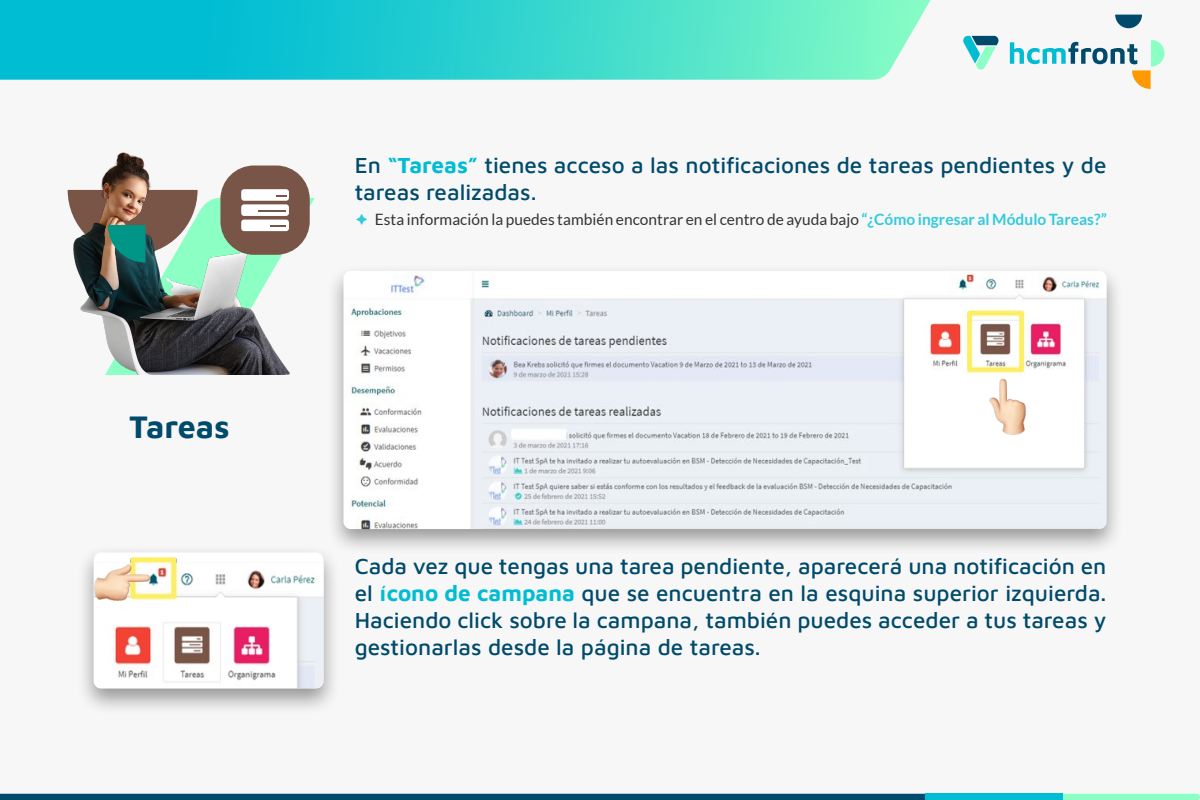
<style>
.page{position:relative;width:1200px;height:800px;background:#f7f7f7}
.page>*{position:absolute;margin:0;border:0;box-sizing:border-box;transform-origin:0 0}
.t1{font:700 32.19px "Maven Pro";color:#004a6b}
.t2{font:500 22.5px/27px "Maven Pro";color:#004a6b}
.t3{font:15.62px "Lato";letter-spacing:.005em;color:#333}
.s1{font-weight:700;color:#00bdd4}
.s2{font-weight:700;color:#33cadc}
</style>
<div class="page">
<img style="left:67px;top:152px;width:233px;height:44px">
<div style="left:220px;top:166px;width:90px;height:89px;background:#795548;border-radius:33px"></div>
<svg style="left:241px;top:189px;width:48px;height:12px"></svg>
<svg style="left:68px;top:190px;width:247px;height:184px"></svg>
<div style="left:326px;top:263px;width:798px;height:293px;background:#000;opacity:.4"></div>
<img style="left:343px;top:271px;width:764px;height:258px">
<div style="left:76px;top:544px;width:265px;height:171px;background:#000;opacity:.4"></div>
<div style="left:94px;top:552px;width:230px;height:136px;background:#fff;border-radius:8px"></div>
<img style="left:94px;top:557px;width:230px;height:131px">
<svg style="left:0;top:0;width:931px;height:80px;background:#34d3cf"></svg>
<svg style="left:963px;top:36px;width:36px;height:34px"></svg>
<svg style="left:1010px;top:40px;width:155px;height:49px"></svg>
<svg style="left:1115px;top:15px;width:27px;height:13px"></svg>
<div style="left:0;top:794px;width:925px;height:6px;background:#004a6b"></div>
<svg style="left:1063px;top:794px;width:137px;height:6px"></svg>
<div style="left:925px;top:794px;width:138px;height:6px;background:#00bdd4"></div>
<svg style="left:974px;top:374px;width:65px;height:65px"></svg>
<svg style="left:89px;top:549px;width:65px;height:65px"></svg>
<h1 class="t1" style="left:129px;top:405px;width:102px">Tareas</h1>
<p class="t2" style="left:355px;top:150px;width:753px">En <span class="s1">“Tareas”</span> tienes acceso a las notificaciones de tareas pendientes y de tareas realizadas.</p>
<p class="t3" style="left:375px;top:210px;width:734px">Esta información la puedes también encontrar en el centro de ayuda bajo <span class="s2">“¿Cómo ingresar al Módulo Tareas?”</span></p>
<p class="t2" style="left:355px;top:552px;width:753px;text-align:justify">Cada vez que tengas una tarea pendiente, aparecerá una notificación en el <span class="s1">ícono de campana</span> que se encuentra en la esquina superior izquierda.<br>Haciendo click sobre la campana, también puedes acceder a tus tareas y gestionarlas desde la página de tareas.</p>
</div>
